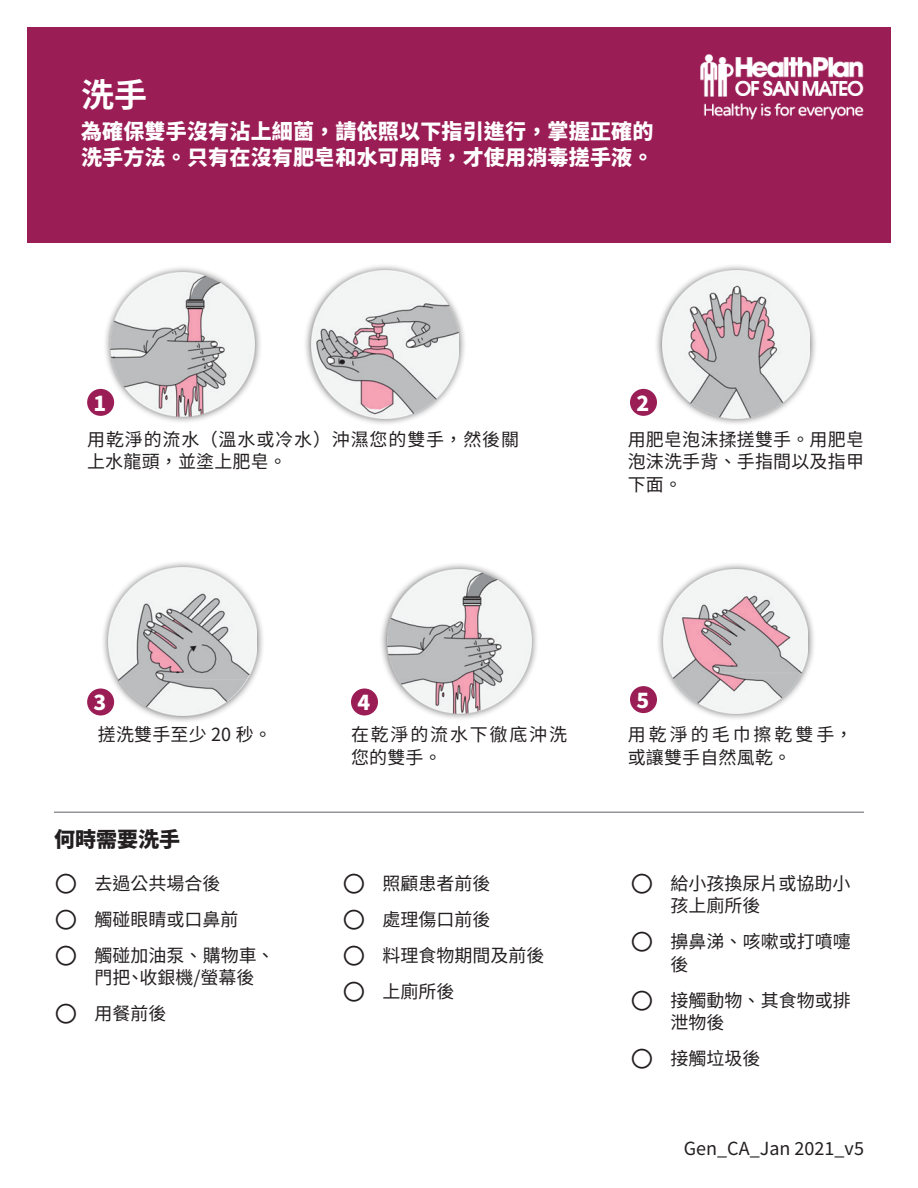
<style>
.page{position:relative;width:918px;height:1188px;background:#fff}
.page>*{position:absolute;margin:0;border:0;box-sizing:border-box;transform-origin:0 0}
.t1{font:700 33px "Source Han Sans TW";color:#fff}
.t2{font:800 21px/25.2px "Source Han Sans TW";letter-spacing:.01em;color:#fff}
.t3{font:800 21px "Source Han Sans TW";color:#231f20}
.t4{font:18px/36px "Source Han Sans TW";color:#231f20}
.t5{font:18px/22.5px "Source Han Sans TW";letter-spacing:.05em;color:#231f20}
.t6{font:18px/22.5px "Source Han Sans TW";letter-spacing:.165em;color:#231f20}
.t7{font:18px/22.5px "Source Han Sans TW";letter-spacing:.1em;color:#231f20}
</style>
<div class="page">
<hr style="left:54px;top:812px;width:810px;height:1px;background:#939598">
<div style="left:27px;top:27px;width:864px;height:216px;background:#9b1d56"></div>
<img style="left:700px;top:54px;width:164px;height:66px">
<div style="left:102px;top:264px;width:161px;height:160px;background:#231f20;opacity:.75"></div>
<img style="left:110px;top:273px;width:145px;height:143px">
<div style="left:303px;top:263px;width:164px;height:163px;background:#231f20;opacity:.75"></div>
<img style="left:311px;top:271px;width:148px;height:147px">
<div style="left:654px;top:263px;width:164px;height:163px;background:#231f20;opacity:.75"></div>
<img style="left:662px;top:271px;width:148px;height:147px">
<div style="left:100px;top:559px;width:164px;height:164px;background:#231f20;opacity:.75"></div>
<img style="left:108px;top:568px;width:148px;height:148px">
<div style="left:379px;top:562px;width:160px;height:159px;background:#231f20;opacity:.75"></div>
<img style="left:387px;top:570px;width:144px;height:143px">
<div style="left:656px;top:562px;width:160px;height:159px;background:#231f20;opacity:.75"></div>
<img style="left:664px;top:570px;width:144px;height:143px">
<div style="left:87px;top:389px;width:27px;height:27px;background:#9b1d56;border-radius:50%"></div>
<div style="left:87px;top:689px;width:27px;height:27px;background:#9b1d56;border-radius:50%"></div>
<div style="left:351px;top:689px;width:27px;height:27px;background:#9b1d56;border-radius:50%"></div>
<div style="left:630px;top:389px;width:27px;height:27px;background:#9b1d56;border-radius:50%"></div>
<div style="left:630px;top:686px;width:27px;height:27px;background:#9b1d56;border-radius:50%"></div>
<h1 class="t1" style="left:81px;top:77px;width:67px">洗手</h1>
<p class="t2" style="left:81px;top:119px;width:574px">為確保雙手沒有沾上細菌，請依照以下指引進行，掌握正確的洗手方法。只有在沒有肥皂和水可用時，才使用消毒搓手液。</p>
<p class="t2" style="left:93px;top:391px;width:14px">1</p>
<p class="t5" style="left:87px;top:428px;width:433px">用乾淨的流水（溫水或冷水）沖濕您的雙手，然後關上水龍頭，並塗上肥皂。</p>
<p class="t2" style="left:636px;top:391px;width:14px">2</p>
<p class="t4" style="left:628px;top:428px;width:238px;line-height:22.5px;text-align:justify">用肥皂泡沫揉搓雙手。用肥皂泡沫洗手背、手指間以及指甲下面。</p>
<p class="t2" style="left:93px;top:691px;width:14px">3</p>
<p class="t2" style="left:357px;top:691px;width:14px">4</p>
<p class="t2" style="left:636px;top:688px;width:14px">5</p>
<p class="t4" style="left:98px;top:717px;width:176px">搓洗雙手至少 20 秒。</p>
<p class="t7" style="left:351px;top:724px;width:217px">在乾淨的流水下徹底沖洗您的雙手。</p>
<p class="t6" style="left:628px;top:724px;width:227px">用乾淨的毛巾擦乾雙手，或讓雙手自然風乾。</p>
<p class="t3" style="left:54px;top:827px;width:127px">何時需要洗手</p>
<p class="t4" style="left:94px;top:866px;width:181px">去過公共場合後<br>觸碰眼睛或口鼻前<br>觸碰加油泵、購物車 、</p>
<p class="t4" style="left:94px;top:960px;width:162px">門把、收銀機/螢幕後用餐前後</p>
<p class="t4" style="left:382px;top:866px;width:163px">照顧患者前後<br>處理傷口前後<br>料理食物期間及前後上廁所後</p>
<p class="t4" style="left:670px;top:872px;width:181px;line-height:22.5px">給小孩換尿片或協助小孩上廁所後</p>
<p class="t4" style="left:670px;top:931px;width:182px;line-height:22.5px">擤鼻涕、咳嗽或打噴嚏後</p>
<p class="t4" style="left:670px;top:989px;width:182px;line-height:22.5px">接觸動物、其食物或排泄物後</p>
<p class="t4" style="left:670px;top:1041px;width:91px">接觸垃圾後</p>
<p class="t4" style="left:684px;top:1131px;width:182px">Gen_CA_Jan 2021_v5</p>
</div>
